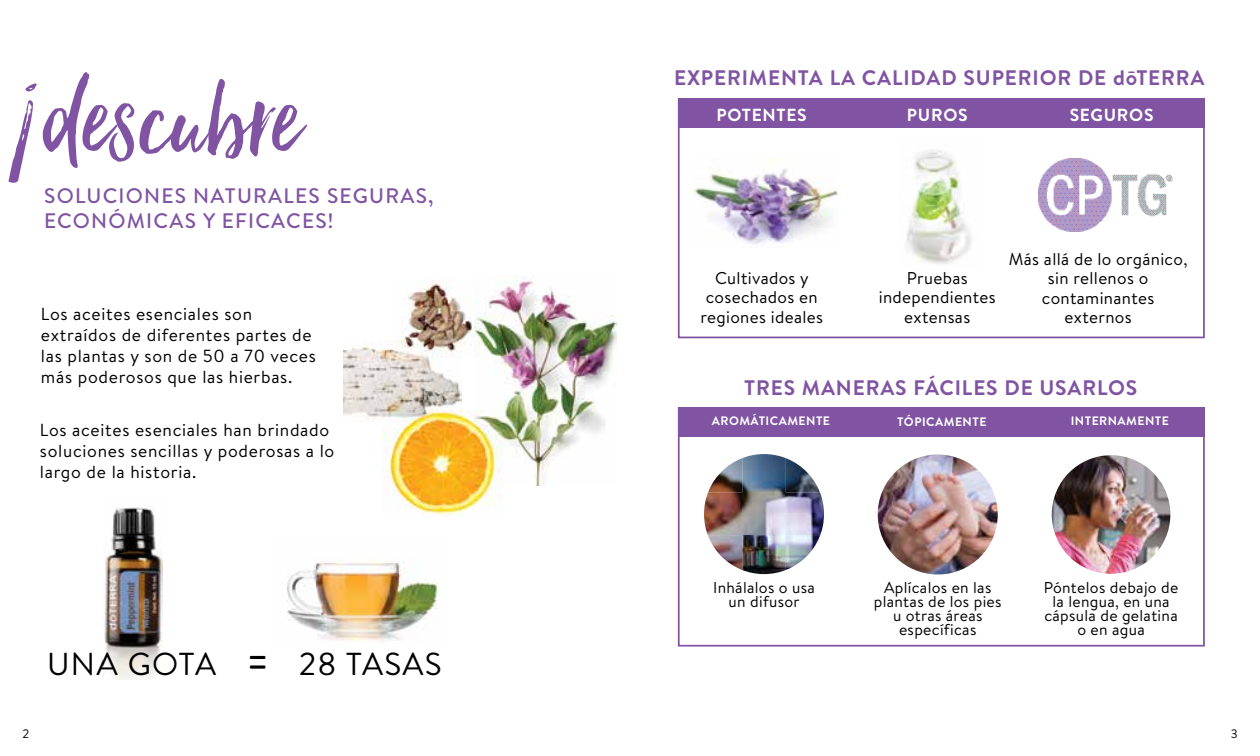
<style>
.page{position:relative;width:1260px;height:756px;background:#fff}
.page>*{position:absolute;margin:0;border:0;box-sizing:border-box;transform-origin:0 0}
.t1{font:141.75px "Hello Beautiful";color:#8054a2}
.t2{font:31.68px "Brandon Text";letter-spacing:.04em;color:#000}
.t3{font:700 21px "Brandon Text";letter-spacing:.04em;color:#8054a2}
.t4{font:500 21px/25.2px "Brandon Text";letter-spacing:.06em;color:#8054a2}
.t5{font:17.5px/21px "Brandon Text";letter-spacing:.04em;color:#000}
.t6{font:700 17.5px "Brandon Text";letter-spacing:.04em;color:#fff}
.t7{font:17.15px/19.2px "Brandon Text";letter-spacing:.02em;color:#000;text-align:center}
.t8{font:15.75px/14px "Brandon Text";letter-spacing:.02em;color:#000;text-align:center}
.t9{font:700 12.25px "Brandon Text";letter-spacing:.04em;color:#fff}
.t10{font:12.25px "Brandon Text";color:#000}
.s1{font-size:45.5px}
</style>
<div class="page">
<div style="left:678px;top:99px;width:527px;height:29px;background:#8054a2"></div>
<div style="left:678px;top:407px;width:527px;height:29px;background:#8054a2"></div>
<div style="left:678px;top:99px;width:527px;height:239px;border:2px solid #8054a2"></div>
<div style="left:678px;top:407px;width:527px;height:240px;border:2px solid #8054a2"></div>
<img style="left:1050px;top:453px;width:123px;height:123px;border-radius:62px">
<div style="left:1048px;top:451px;width:126px;height:127px;border:4px solid #fff;border-radius:50%"></div>
<img style="left:704px;top:454px;width:120px;height:121px">
<img style="left:877px;top:454px;width:121px;height:121px">
<img style="left:475px;top:276px;width:142px;height:210px">
<img style="left:382px;top:411px;width:121px;height:106px">
<img style="left:344px;top:344px;width:117px;height:78px">
<img style="left:394px;top:280px;width:86px;height:77px">
<img style="left:693px;top:157px;width:145px;height:87px">
<img style="left:906px;top:149px;width:66px;height:115px">
<img style="left:1038px;top:159px;width:134px;height:73px">
<img style="left:287px;top:560px;width:151px;height:81px">
<img style="left:104px;top:507px;width:59px;height:173px">
<h1 class="t1" style="left:43px;top:39px;width:260px">descubre</h1>
<p class="t4" style="left:44px;top:183px;width:391px">SOLUCIONES NATURALES SEGURAS,<br>ECONÓMICAS Y EFICACES!</p>
<h1 class="t1" style="left:43px;top:210px;width:40px;rotate:-180deg">!</h1>
<p class="t5" style="left:41px;top:303px;width:276px">Los aceites esenciales son extraídos de diferentes partes de las plantas y son de 50 a 70 veces más poderosos que las hierbas.</p>
<p class="t5" style="left:40px;top:418px;width:296px">Los aceites esenciales han brindado soluciones sencillas y poderosas a lo largo de la historia.</p>
<h2 class="t2" style="left:47px;top:642px;width:396px">UNA GOTA <span class="s1">=</span> 28 TASAS</h2>
<p class="t3" style="left:674px;top:63px;width:532px">EXPERIMENTA LA CALIDAD SUPERIOR DE dōTERRA</p>
<p class="t6" style="left:716px;top:103px;width:92px">POTENTES</p>
<p class="t6" style="left:907px;top:103px;width:62px">PUROS</p>
<p class="t6" style="left:1070px;top:103px;width:85px">SEGUROS</p>
<p class="t7" style="left:700px;top:268px;width:124px">Cultivados y cosechados en regiones ideales</p>
<p class="t7" style="left:879px;top:268px;width:118px">Pruebas independientes extensas</p>
<p class="t7" style="left:1009px;top:249px;width:180px">Más allá de lo orgánico, sin rellenos o contaminantes externos</p>
<p class="t3" style="left:744px;top:373px;width:395px">TRES MANERAS FÁCILES DE USARLOS</p>
<p class="t9" style="left:712px;top:412px;width:120px">AROMÁTICAMENTE</p>
<p class="t9" style="left:897px;top:413px;width:91px">TÓPICAMENTE</p>
<p class="t9" style="left:1071px;top:413px;width:100px">INTERNAMENTE</p>
<p class="t8" style="left:713px;top:580px;width:103px">Inhálalos o usa un difusor</p>
<p class="t8" style="left:874px;top:580px;width:129px">Aplícalos en las plantas de los pies u otras áreas específicas</p>
<p class="t8" style="left:1044px;top:580px;width:136px">Póntelos debajo de la lengua, en una cápsula de gelatina o en agua</p>
<p class="t10" style="left:22px;top:725px;width:8px">2</p>
<p class="t10" style="left:1231px;top:725px;width:8px">3</p>
</div>
